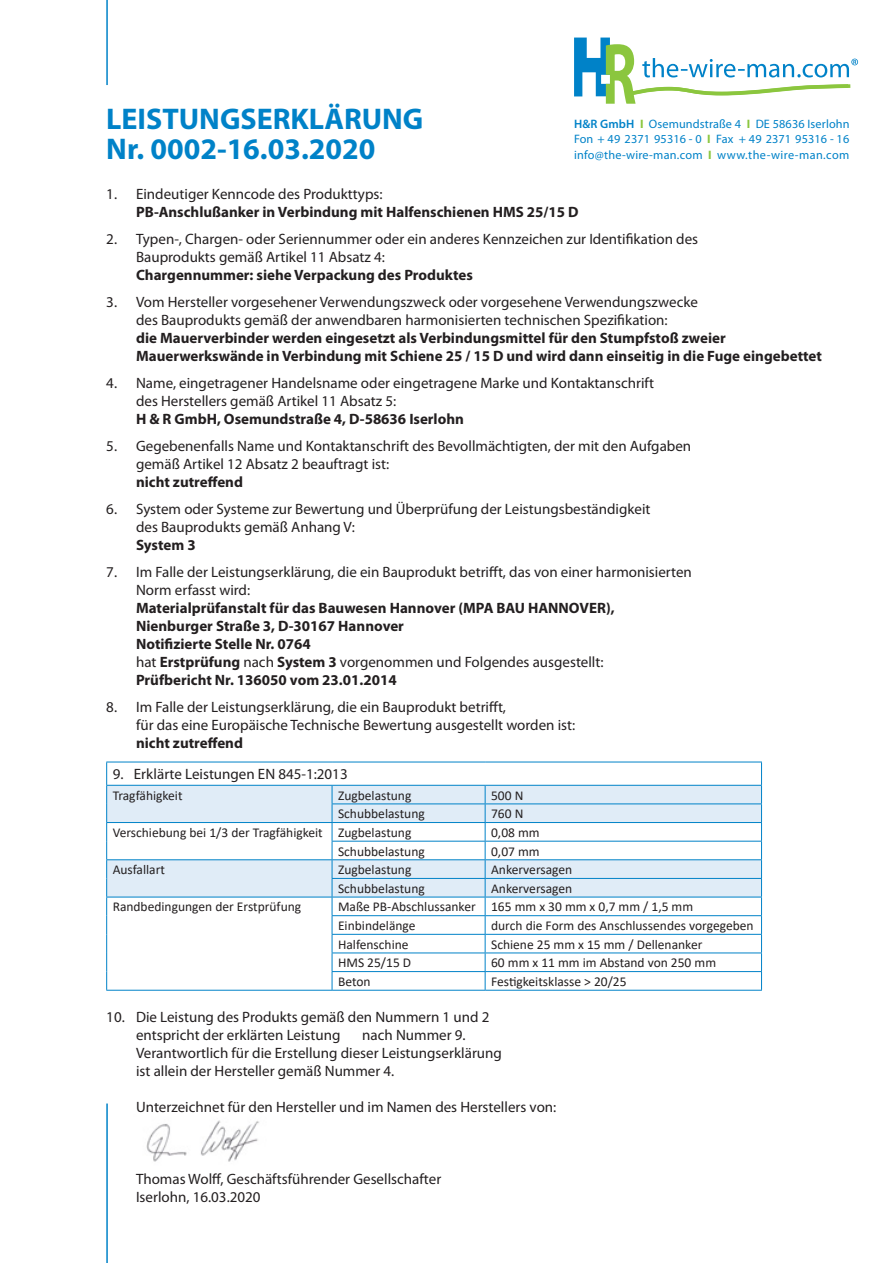
<style>
.page{position:relative;width:893px;height:1263px;background:#fff}
.page>*{position:absolute;margin:0;border:0;box-sizing:border-box;transform-origin:0 0}
.t1{font:700 30px/30px "Myriad Pro";color:#0082c8}
.t2{font:15px/18px "Myriad Pro";color:#231f20}
.t3{font:700 15px/18px "Myriad Pro";color:#231f20}
.t4{font:13.5px/18.6px "Calibri";color:#231f20}
.t5{font:12.3px/15.6px "Myriad Pro";letter-spacing:.015em;color:#0082c8;text-align:justify}
.s1{font-weight:400}
.s2{font-weight:600}
.s3{font-weight:700;color:#8bc63e}
</style>
<div class="page">
<img style="left:146px;top:1120px;width:113px;height:42px">
<svg style="left:107px;top:786px;width:654px;height:111px;fill:#e0ecf7"></svg>
<hr style="left:332px;top:803px;width:153px;height:1px;background:#0082c8">
<hr style="left:485px;top:803px;width:277px;height:1px;background:#0082c8">
<hr style="left:106px;top:822px;width:226px;height:1px;background:#0082c8">
<hr style="left:332px;top:822px;width:153px;height:1px;background:#0082c8">
<hr style="left:485px;top:822px;width:277px;height:1px;background:#0082c8">
<hr style="left:332px;top:841px;width:153px;height:1px;background:#0082c8">
<hr style="left:485px;top:841px;width:277px;height:1px;background:#0082c8">
<hr style="left:106px;top:859px;width:226px;height:1px;background:#0082c8">
<hr style="left:332px;top:859px;width:153px;height:1px;background:#0082c8">
<hr style="left:485px;top:859px;width:277px;height:1px;background:#0082c8">
<hr style="left:332px;top:878px;width:153px;height:1px;background:#0082c8">
<hr style="left:485px;top:878px;width:277px;height:1px;background:#0082c8">
<hr style="left:106px;top:897px;width:226px;height:1px;background:#0082c8">
<hr style="left:332px;top:897px;width:153px;height:1px;background:#0082c8">
<hr style="left:485px;top:897px;width:277px;height:1px;background:#0082c8">
<hr style="left:332px;top:915px;width:153px;height:1px;background:#0082c8">
<hr style="left:485px;top:915px;width:277px;height:1px;background:#0082c8">
<hr style="left:106px;top:990px;width:226px;height:1px;background:#0082c8">
<hr style="left:106px;top:762px;width:226px;height:1px;background:#0082c8">
<svg style="left:106px;top:762px;width:1px;height:228px"></svg>
<hr style="left:332px;top:762px;width:153px;height:1px;background:#0082c8">
<hr style="left:485px;top:762px;width:277px;height:1px;background:#0082c8">
<hr style="left:106px;top:785px;width:226px;height:1px;background:#0082c8">
<hr style="left:332px;top:785px;width:153px;height:1px;background:#0082c8">
<hr style="left:485px;top:785px;width:277px;height:1px;background:#0082c8">
<hr style="left:332px;top:934px;width:153px;height:1px;background:#0082c8">
<hr style="left:332px;top:952px;width:153px;height:1px;background:#0082c8">
<hr style="left:332px;top:971px;width:153px;height:1px;background:#0082c8">
<svg style="left:332px;top:786px;width:1px;height:204px"></svg>
<hr style="left:332px;top:990px;width:153px;height:1px;background:#0082c8">
<hr style="left:485px;top:934px;width:277px;height:1px;background:#0082c8">
<hr style="left:485px;top:952px;width:277px;height:1px;background:#0082c8">
<hr style="left:485px;top:971px;width:277px;height:1px;background:#0082c8">
<svg style="left:485px;top:786px;width:1px;height:204px"></svg>
<svg style="left:761px;top:762px;width:1px;height:228px"></svg>
<hr style="left:485px;top:990px;width:277px;height:1px;background:#0082c8">
<hr style="left:106px;top:0;width:2px;height:85px;background:#0082c8">
<hr style="left:106px;top:1103px;width:2px;height:160px;background:#0082c8">
<svg style="left:574px;top:38px;width:284px;height:66px"></svg>
<h1 class="t1" style="left:106px;top:103px;width:319px">LEISTUNGSERKLÄRUNG<br>Nr. 0002-16.03.2020</h1>
<p class="t2" style="left:106px;top:185px;width:278px">1. Eindeutiger Kenncode des Produkttyps:</p>
<p class="t3" style="left:136px;top:203px;width:444px">PB-Anschlußanker in Verbindung mit Halfenschienen HMS 25/15 D</p>
<p class="t2" style="left:136px;top:230px;width:564px;text-indent:-30px">2. Typen-, Chargen- oder Seriennummer oder ein anderes Kennzeichen zur Identifikation des<br>Bauprodukts gemäß Artikel 11 Absatz 4:</p>
<p class="t3" style="left:136px;top:266px;width:338px">Chargennummer: siehe Verpackung des Produktes</p>
<p class="t2" style="left:106px;top:293px;width:593px;text-align:center">3. Vom Hersteller vorgesehener Verwendungszweck oder vorgesehene Verwendungszwecke des Bauprodukts gemäß der anwendbaren harmonisierten technischen Spezifikation:</p>
<p class="t3" style="left:136px;top:329px;width:687px">die Mauerverbinder werden eingesetzt als Verbindungsmittel für den Stumpfstoß zweier<br>Mauerwerkswände in Verbindung mit Schiene 25 / 15 D und wird dann einseitig in die Fuge eingebettet</p>
<p class="t2" style="left:136px;top:374px;width:520px;text-indent:-30px">4. Name, eingetragener Handelsname oder eingetragene Marke und Kontaktanschrift des Herstellers gemäß Artikel 11 Absatz 5:</p>
<p class="t3" style="left:136px;top:410px;width:329px">H &amp; R GmbH, Osemundstraße 4, D-58636 Iserlohn</p>
<p class="t2" style="left:136px;top:437px;width:557px;text-indent:-30px">5. Gegebenenfalls Name und Kontaktanschrift des Bevollmächtigten, der mit den Aufgaben gemäß Artikel 12 Absatz 2 beauftragt ist:</p>
<p class="t3" style="left:136px;top:473px;width:108px">nicht zutreffend</p>
<p class="t2" style="left:136px;top:500px;width:516px;text-indent:-30px">6. System oder Systeme zur Bewertung und Überprüfung der Leistungsbeständigkeit des Bauprodukts gemäß Anhang V:</p>
<p class="t3" style="left:136px;top:536px;width:61px">System 3</p>
<p class="t2" style="left:136px;top:563px;width:557px;text-indent:-30px">7. Im Falle der Leistungserklärung, die ein Bauprodukt betrifft, das von einer harmonisierten<br>Norm erfasst wird:</p>
<p class="t3" style="left:136px;top:599px;width:480px">Materialprüfanstalt für das Bauwesen Hannover (MPA BAU HANNOVER), Nienburger Straße 3, D-30167 Hannover<br>Notifizierte Stelle Nr. 0764<br><span class="s1">hat</span> Erstprüfung <span class="s1">nach</span> System 3 <span class="s1">vorgenommen und Folgendes ausgestellt:<br></span>Prüfbericht Nr. 136050 vom 23.01.2014</p>
<p class="t2" style="left:136px;top:698px;width:441px;text-indent:-30px">8. Im Falle der Leistungserklärung, die ein Bauprodukt betrifft,<br>für das eine Europäische Technische Bewertung ausgestellt worden ist:</p>
<p class="t3" style="left:136px;top:734px;width:108px">nicht zutreffend</p>
<p class="t2" style="left:113px;top:765px;width:236px">9. Erklärte Leistungen EN 845-1:2013</p>
<p class="t4" style="left:113px;top:785px;width:71px">Tragfähigkeit</p>
<p class="t4" style="left:338px;top:785px;width:75px">Zugbelastung</p>
<p class="t4" style="left:491px;top:785px;width:34px">500 N</p>
<p class="t4" style="left:338px;top:804px;width:88px">Schubbelastung</p>
<p class="t4" style="left:491px;top:804px;width:34px">760 N</p>
<p class="t4" style="left:113px;top:823px;width:300px">Verschiebung bei 1/3 der Tragfähigkeit Zugbelastung</p>
<p class="t4" style="left:491px;top:823px;width:50px">0,08 mm</p>
<p class="t4" style="left:338px;top:841px;width:88px">Schubbelastung</p>
<p class="t4" style="left:491px;top:841px;width:50px">0,07 mm</p>
<p class="t4" style="left:113px;top:860px;width:54px">Ausfallart</p>
<p class="t4" style="left:338px;top:860px;width:75px">Zugbelastung</p>
<p class="t4" style="left:491px;top:860px;width:83px">Ankerversagen</p>
<p class="t4" style="left:338px;top:879px;width:88px">Schubbelastung</p>
<p class="t4" style="left:491px;top:879px;width:83px">Ankerversagen</p>
<p class="t4" style="left:113px;top:897px;width:190px">Randbedingungen der Erstprüfung</p>
<p class="t4" style="left:338px;top:897px;width:357px">Maße PB-Abschlussanker 165 mm x 30 mm x 0,7 mm / 1,5 mm<br>Einbindelänge</p>
<p class="t5" style="left:574px;top:116px;width:277px"><span class="s2">H&amp;R GmbH</span> <span class="s3">I</span> Osemundstraße 4 <span class="s3">I</span> DE 58636 Iserlohn Fon + 49 2371 95316 - 0 <span class="s3">I</span> Fax + 49 2371 95316 - 16 info@the-wire-man.com <span class="s3">I</span> www.the-wire-man.com</p>
<p class="t4" style="left:491px;top:916px;width:264px">durch die Form des Anschlussendes vorgegeben</p>
<p class="t4" style="left:338px;top:934px;width:72px">Halfenschine</p>
<p class="t4" style="left:491px;top:934px;width:213px">Schiene 25 mm x 15 mm / Dellenanker</p>
<p class="t4" style="left:338px;top:953px;width:75px">HMS 25/15 D</p>
<p class="t4" style="left:491px;top:953px;width:226px">60 mm x 11 mm im Abstand von 250 mm</p>
<p class="t4" style="left:338px;top:972px;width:34px">Beton</p>
<p class="t4" style="left:491px;top:972px;width:137px">Festigkeitsklasse &gt; 20/25</p>
<p class="t2" style="left:136px;top:1008px;width:355px;text-indent:-30px">10. Die Leistung des Produkts gemäß den Nummern 1 und 2 entspricht der erklärten Leistung</p>
<p class="t2" style="left:136px;top:1026px;width:367px;text-indent:226px">nach Nummer 9.<br>Verantwortlich für die Erstellung dieser Leistungserklärung ist allein der Hersteller gemäß Nummer 4.</p>
<p class="t2" style="left:136px;top:1098px;width:422px">Unterzeichnet für den Hersteller und im Namen des Herstellers von:</p>
<p class="t2" style="left:136px;top:1170px;width:307px">Thomas Wolff, Geschäftsführender Gesellschafter<br>Iserlohn, 16.03.2020</p>
</div>
